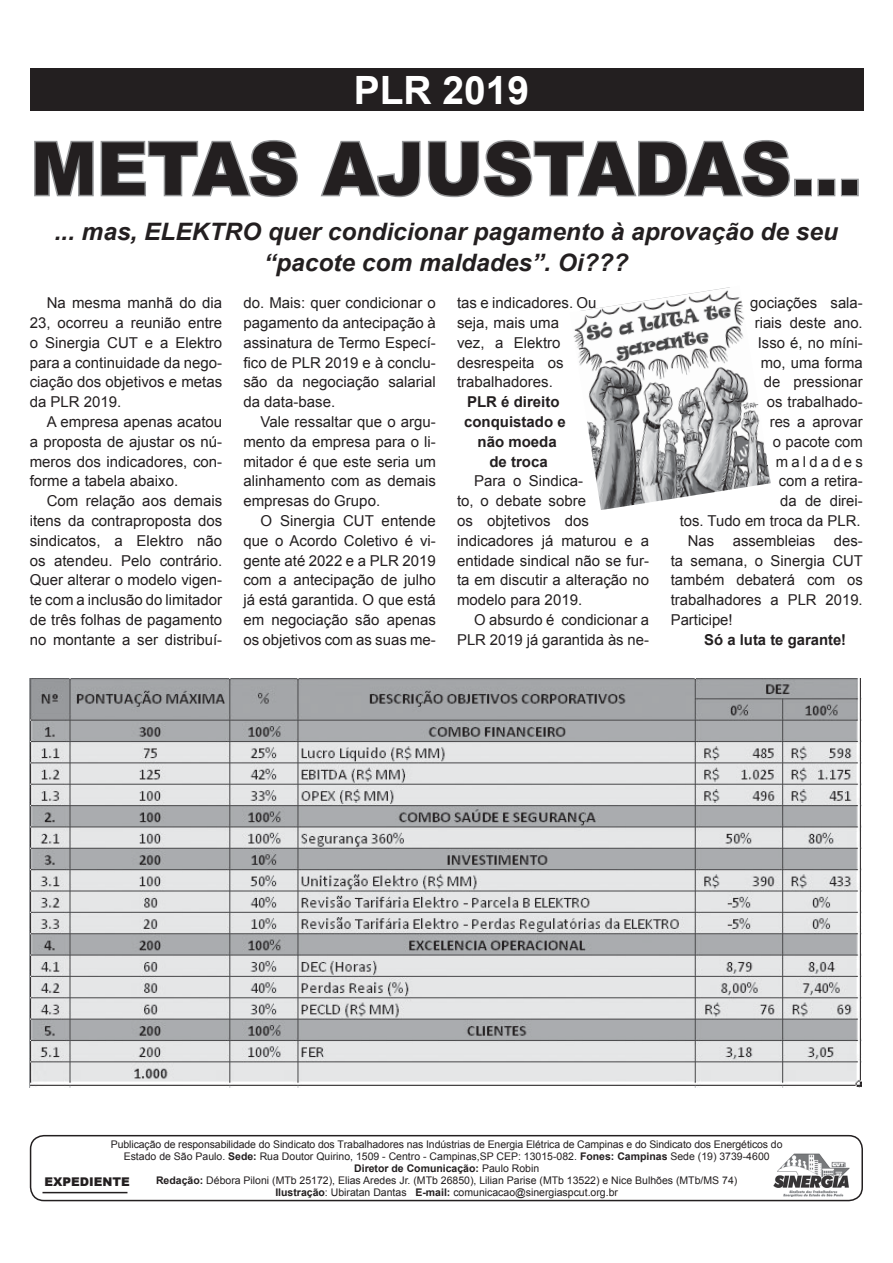
<style>
.page{position:relative;width:893px;height:1263px;background:#fff}
.page>*{position:absolute;margin:0;border:0;box-sizing:border-box;transform-origin:0 0}
.t1{font:900 73.2px "Arial";color:#231f20;scale:.96 1}
.t2{font:700 39px "Arial";color:#fff}
.Olho{font:italic 700 24px "Arial";color:#231f20}
.t3{font:15px/19.8px "Arial";color:#231f20;text-align:justify}
.t4{font:700 15px/19.8px "Arial";color:#231f20;text-align:center}
.t5{font:900 12px "Arial";color:#231f20}
.t6{font:10.5px "Arial";color:#231f20}
.t7{font:700 10.5px "Arial";color:#231f20}
.s1{font-weight:700}
.s2{font-weight:400}
</style>
<div class="page">
<hr style="left:42px;top:1192px;width:85px;height:1px;background:#231f20">
<div style="left:30px;top:1135px;width:833px;height:66px;border:2px solid #231f20;border-radius:14px"></div>
<img style="left:773px;top:1153px;width:77px;height:43px">
<svg style="left:34px;top:140px;width:264px;height:58px"></svg>
<svg style="left:320px;top:140px;width:471px;height:58px"></svg>
<div style="left:794px;top:179px;width:18px;height:17px;border:3px solid #949698"></div>
<div style="left:817px;top:179px;width:18px;height:17px;border:3px solid #949698"></div>
<div style="left:841px;top:179px;width:18px;height:17px;border:3px solid #949698"></div>
<div style="left:30px;top:68px;width:833px;height:43px;background:#231f20"></div>
<img style="left:573px;top:287px;width:198px;height:223px">
<img style="left:30px;top:679px;width:831px;height:408px">
<p class="t2" style="left:354px;top:64px;width:177px">PLR 2019</p>
<p class="t1" style="left:31px;top:116px;width:867px">METAS AJUSTADAS...</p>
<p class="Olho" style="left:54px;top:215px;width:785px">... mas, ELEKTRO quer condicionar pagamento à aprovação de seu</p>
<p class="Olho" style="left:264px;top:247px;width:366px">“pacote com maldades”. Oi???</p>
<p class="t3" style="left:30px;top:293px;width:194px;text-indent:17px">Na mesma manhã do dia 23, ocorreu a reunião entre o Sinergia CUT e a Elektro para a continuidade da nego&shy;ciação dos objetivos e metas da PLR 2019.</p>
<p class="t3" style="left:30px;top:412px;width:194px;text-indent:17px">A empresa apenas acatou a proposta de ajustar os nú&shy;meros dos indicadores, con&shy;forme a tabela abaixo.</p>
<p class="t3" style="left:30px;top:491px;width:194px;text-indent:17px">Com relação aos demais itens da contraproposta dos sindicatos, a Elektro não os atendeu. Pelo contrário.<br>Quer alterar o modelo vigen&shy;te com a inclusão do limitador de três folhas de pagamento no montante a ser distribuí-</p>
<p class="t3" style="left:457px;top:293px;width:141px;text-align:left">tas e indicadores. Ou seja, mais uma<br>vez, a Elektro desrespeita os trabalhadores.</p>
<p class="t4" style="left:464px;top:392px;width:103px">PLR é direito conquistado e não moeda</p>
<p class="t4" style="left:489px;top:452px;width:60px">de troca</p>
<p class="t3" style="left:457px;top:471px;width:193px;text-align:left;text-indent:17px">Para o Sindica-<br>to, o debate sobre<br>os objtetivos dos indicadores já maturou e a entidade sindical não se fur&shy;ta em discutir a alteração no modelo para 2019.</p>
<p class="t3" style="left:457px;top:610px;width:193px;text-align:right">O absurdo é condicionar a<br>PLR 2019 já garantida às ne-</p>
<p class="t3" style="left:243px;top:293px;width:194px">do. Mais: quer condicionar o pagamento da antecipação à assinatura de Termo Especí&shy;fico de PLR 2019 e à conclu&shy;são da negociação salarial da data-base.</p>
<p class="t3" style="left:243px;top:412px;width:194px;text-indent:17px">Vale ressaltar que o argu&shy;mento da empresa para o li&shy;mitador é que este seria um alinhamento com as demais empresas do Grupo.</p>
<p class="t3" style="left:243px;top:511px;width:194px;text-indent:17px">O Sinergia CUT entende que o Acordo Coletivo é vi&shy;gente até 2022 e a PLR 2019 com a antecipação de julho já está garantida. O que está em negociação são apenas os objetivos com as suas me-</p>
<p class="t3" style="left:680px;top:293px;width:185px;text-align:right">gociações sala-<br>riais deste ano.<br>Isso é, no míni-<br>mo, uma forma<br>de pressionar<br>os trabalhado-<br>res a aprovar<br>o pacote com<br>maldades<br>com a retira-<br>da de direi-<br>tos. Tudo em troca da PLR.</p>
<p class="t3" style="left:671px;top:531px;width:194px;text-indent:17px">Nas assembleias des&shy;ta semana, o Sinergia CUT também debaterá com os trabalhadores a PLR 2019.<br>Participe!</p>
<p class="t4" style="left:704px;top:630px;width:143px">Só a luta te garante!</p>
<p class="t6" style="left:111px;top:1137px;width:673px">Publicação de responsabilidade do Sindicato dos Trabalhadores nas Indústrias de Energia Elétrica de Campinas e do Sindicato dos Energéticos do</p>
<p class="t6" style="left:124px;top:1149px;width:647px">Estado de São Paulo. <span class="s1">Sede:</span> Rua Doutor Quirino, 1509 - Centro - Campinas,SP CEP: 13015-082. <span class="s1">Fones: Campinas</span> Sede (19) 3739-4600</p>
<p class="t7" style="left:354px;top:1161px;width:186px">Diretor de Comunicação: <span class="s2">Paulo Robin</span></p>
<p class="t6" style="left:156px;top:1173px;width:583px"><span class="s1">Redação:</span> Débora Piloni (MTb 25172), Elias Aredes Jr. (MTb 26850), Lilian Parise (MTb 13522) e Nice Bulhões (MTb/MS 74)</p>
<p class="t6" style="left:275px;top:1185px;width:344px"><span class="s1">Ilustração</span>: Ubiratan Dantas <span class="s1">E-mail:</span> comunicacao@sinergiaspcut.org.br</p>
<p class="t5" style="left:44px;top:1173px;width:87px">EXPEDIENTE</p>
</div>
